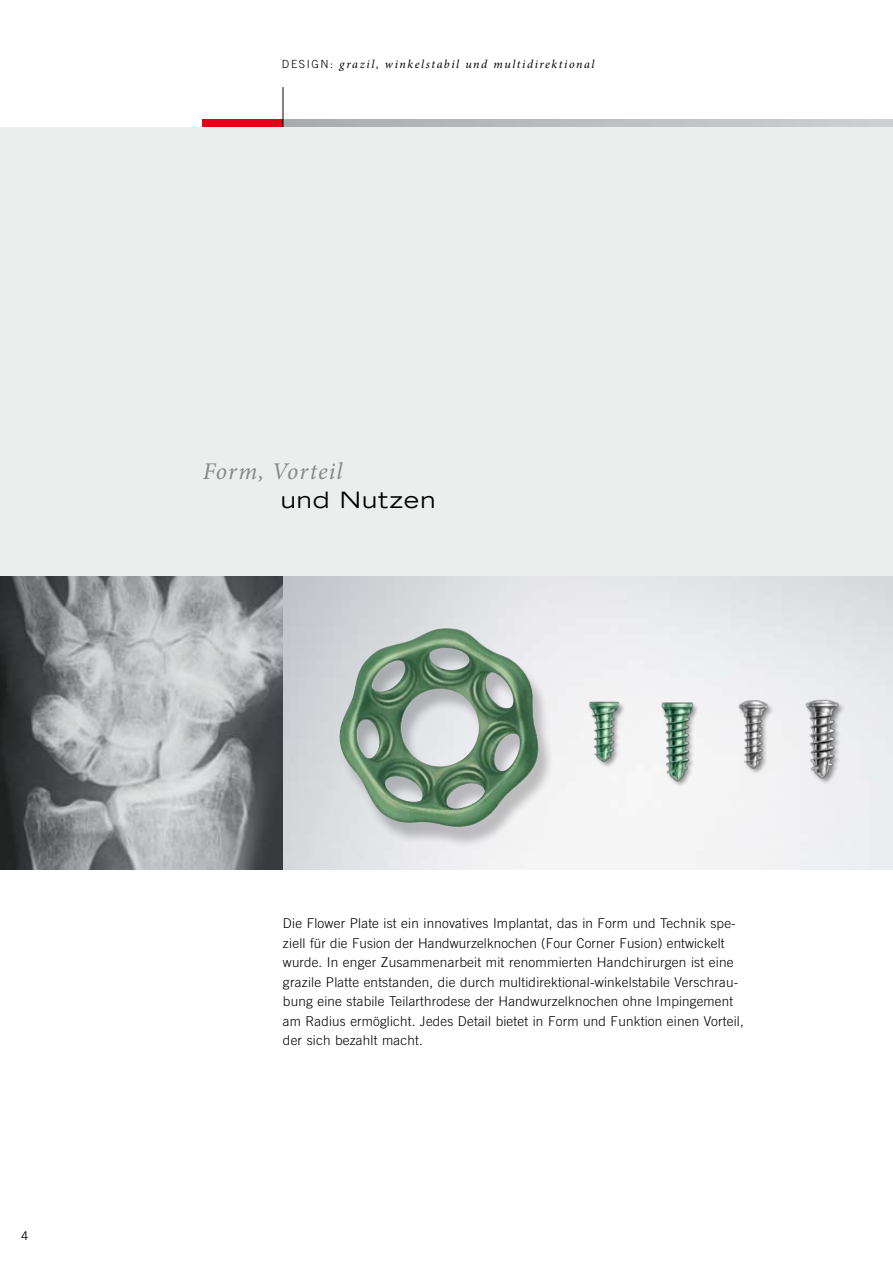
<style>
.page{position:relative;width:893px;height:1263px;background:#fff}
.page>*{position:absolute;margin:0;border:0;box-sizing:border-box;transform-origin:0 0}
.t1{font:italic 24px "Minion Pro";letter-spacing:.04em;color:#87888a}
.t2{font:expanded 22.5px "Trade Gothic LH";letter-spacing:.05em;color:#000}
.t3{font:300 13.5px/19.5px "Trade Gothic";letter-spacing:.015em;color:#000}
.t4{font:italic 12px "Minion Pro";letter-spacing:.13em;color:#000}
.t5{font:12px "Trade Gothic";color:#000}
.t6{font:300 11.25px "Trade Gothic";color:#000}
.s1{font-family:"Trade Gothic";font-weight:300;font-style:normal;font-size:11.25px}
</style>
<div class="page">
<svg style="left:284px;top:119px;width:609px;height:9px;background:#c1c2c3"></svg>
<div style="left:203px;top:119px;width:80px;height:9px;background:#e2001a"></div>
<hr style="left:283px;top:87px;width:1px;height:41px;background:#000">
<div style="left:0;top:128px;width:893px;height:449px;background:#eceded"></div>
<img style="left:0;top:577px;width:893px;height:292px">
<img style="left:573px;top:694px;width:69px;height:104px">
<img style="left:722px;top:698px;width:66px;height:101px">
<img style="left:643px;top:697px;width:70px;height:101px">
<img style="left:788px;top:696px;width:70px;height:103px">
<div style="left:339px;top:633px;width:215px;height:215px;background:#000;opacity:.22"></div>
<img style="left:338px;top:628px;width:204px;height:203px">
<p class="t5" style="left:21px;top:1228px;width:9px">4</p>
<p class="t6" style="left:282px;top:57px;width:17px">Desig</p>
<p class="t4" style="left:320px;top:56px;width:276px"><span class="s1">n:</span> grazil, winkelstabil und multidirektional</p>
<h1 class="t1" style="left:203px;top:455px;width:141px">Form, Vorteil</h1>
<h2 class="t2" style="left:281px;top:485px;width:156px">und Nutzen</h2>
<p class="t3" style="left:283px;top:913px;width:462px">Die Flower Plate ist ein innovatives Implantat, das in Form und Technik spe&shy;ziell für die Fusion der Handwurzelknochen (Four Corner Fusion) entwickelt wurde. In enger Zusammenarbeit mit renommierten Handchirurgen ist eine grazile Platte entstanden, die durch multidirektional-winkelstabile Verschrau&shy;bung eine stabile Teilarthrodese der Handwurzelknochen ohne Impingement am Radius ermöglicht. Jedes Detail bietet in Form und Funktion einen Vorteil, der sich bezahlt macht.</p>
</div>
